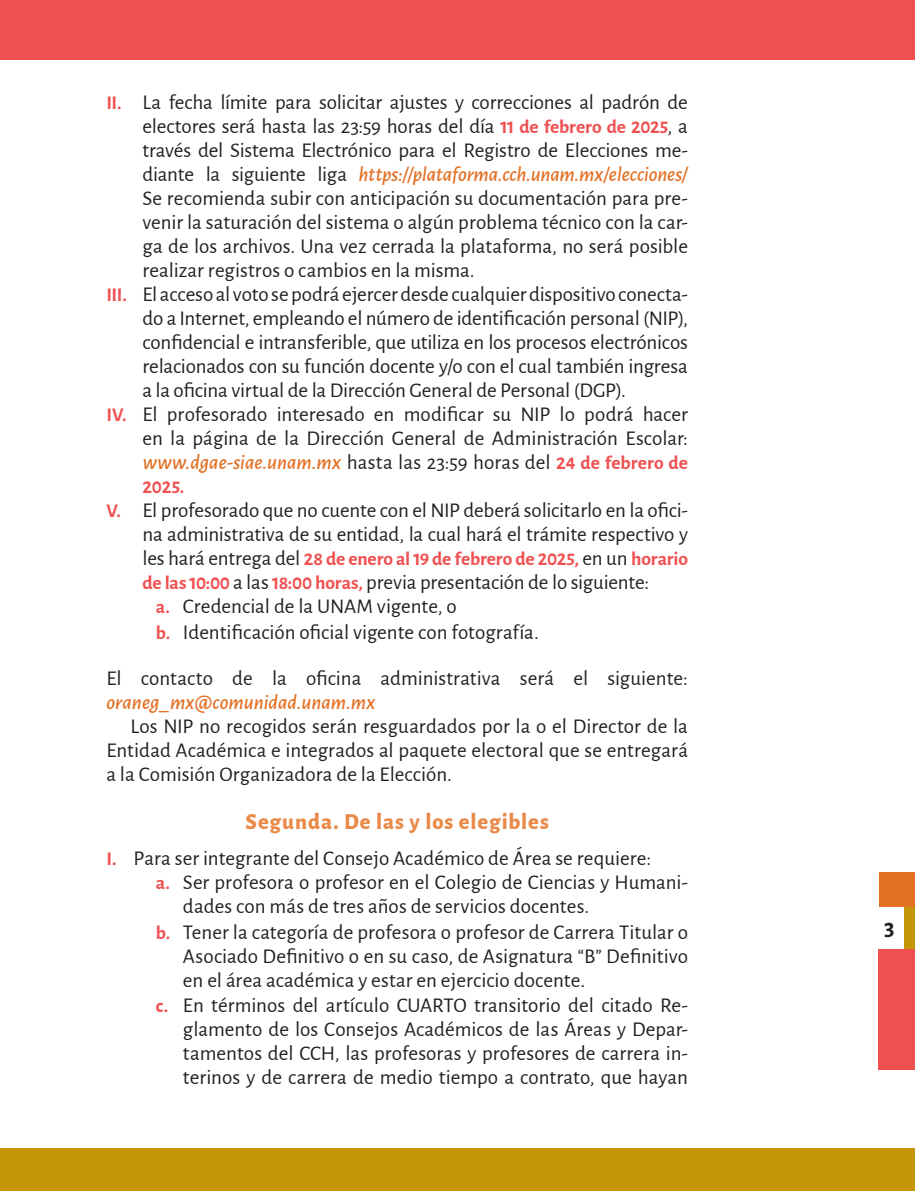
<style>
.page{position:relative;width:915px;height:1191px;background:#fff}
.page>*{position:absolute;margin:0;border:0;box-sizing:border-box;transform-origin:0 0}
.t1{font:700 24px "Alegreya Sans";color:#231f20}
.t2{font:800 22.5px "Alegreya Sans";letter-spacing:.04em;color:#e98a48}
.t3{font:21px/24px "Alegreya Sans";letter-spacing:-.005em;color:#231f20;text-align:right}
.t4{font:italic 500 21px "Alegreya Sans";letter-spacing:-.005em;color:#e37125}
.t5{font:700 19.5px "Alegreya Sans";letter-spacing:-.01em;color:#ef5050}
.s1{font-weight:700;font-size:19.5px;color:#ef5050}
.s2{font-weight:400;font-style:normal;color:#231f20}
.s3{font-weight:700;font-style:normal;font-size:19.5px;color:#ef5050}
.s4{font-weight:400;font-size:21px;color:#231f20}
</style>
<div class="page">
<div style="left:904px;top:895px;width:10px;height:56px;background:#c49608"></div>
<div style="left:877px;top:949px;width:37px;height:120px;background:#ef5050"></div>
<div style="left:879px;top:872px;width:35px;height:34px;background:#e37125"></div>
<div style="left:0;top:0;width:914px;height:60px;background:#ef5050"></div>
<div style="left:0;top:1147px;width:914px;height:44px;background:#c49608"></div>
<p class="t3" style="left:106px;top:89px;width:583px"><span class="s1">II.</span> La fecha límite para solicitar ajustes y correcciones al padrón de</p>
<p class="t3" style="left:142px;top:113px;width:547px">electores será hasta las 23:59 horas del día <span class="s1">11 de febrero de 2025</span>, a</p>
<p class="t3" style="left:142px;top:137px;width:547px">través del Sistema Electrónico para el Registro de Elecciones me-</p>
<p class="t4" style="left:142px;top:159px;width:547px"><span class="s2">diante la siguiente liga</span> https://plataforma.cch.unam.mx/elecciones/</p>
<p class="t3" style="left:142px;top:185px;width:547px">Se recomienda subir con anticipación su documentación para pre-</p>
<p class="t3" style="left:142px;top:209px;width:547px">venir la saturación del sistema o algún problema técnico con la car-</p>
<p class="t3" style="left:142px;top:233px;width:547px">ga de los archivos. Una vez cerrada la plataforma, no será posible</p>
<p class="t3" style="left:142px;top:257px;width:334px">realizar registros o cambios en la misma.</p>
<p class="t3" style="left:106px;top:281px;width:583px"><span class="s1">III.</span> El acceso al voto se podrá ejercer desde cualquier dispositivo conecta-</p>
<p class="t3" style="left:142px;top:305px;width:547px">do a Internet, empleando el número de identificación personal (NIP),</p>
<p class="t3" style="left:142px;top:329px;width:547px">confidencial e intransferible, que utiliza en los procesos electrónicos</p>
<p class="t3" style="left:142px;top:353px;width:547px">relacionados con su función docente y/o con el cual también ingresa</p>
<p class="t3" style="left:142px;top:377px;width:484px">a la oficina virtual de la Dirección General de Personal (DGP).</p>
<p class="t3" style="left:106px;top:401px;width:583px"><span class="s1">IV.</span> El profesorado interesado en modificar su NIP lo podrá hacer</p>
<p class="t3" style="left:142px;top:425px;width:547px">en la página de la Dirección General de Administración Escolar:</p>
<p class="t4" style="left:142px;top:447px;width:547px">www.dgae-siae.unam.mx <span class="s2">hasta las 23:59 horas del</span> <span class="s3">24 de febrero de</span></p>
<p class="t5" style="left:142px;top:472px;width:43px">2025.</p>
<p class="t3" style="left:106px;top:497px;width:583px"><span class="s1">V.</span> El profesorado que no cuente con el NIP deberá solicitarlo en la ofici&shy;na administrativa de su entidad, la cual hará el trámite respectivo y</p>
<p class="t5" style="left:142px;top:544px;width:547px"><span class="s4">les hará entrega del</span> 28 de enero al 19 de febrero de 2025, <span class="s4">en un</span> horario</p>
<p class="t3" style="left:156px;top:569px;width:495px;line-height:24.8px;text-align:left;text-indent:-13px"><span class="s1">de las 10:00</span> a las <span class="s1">18:00 horas,</span> previa presentación de lo siguiente: <span class="s1">a.</span> Credencial de la UNAM vigente, o<br><span class="s1">b.</span> Identificación oficial vigente con fotografía.</p>
<p class="t3" style="left:106px;top:665px;width:583px">El contacto de la oficina administrativa será el siguiente:</p>
<p class="t4" style="left:106px;top:687px;width:271px">oraneg_mx@comunidad.unam.mx</p>
<p class="t3" style="left:106px;top:713px;width:583px;text-align:justify;text-indent:24px">Los NIP no recogidos serán resguardados por la o el Director de la Entidad Académica e integrados al paquete electoral que se entregará a la Comisión Organizadora de la Elección.</p>
<p class="t2" style="left:245px;top:805px;width:305px">Segunda. De las y los elegibles</p>
<p class="t3" style="left:106px;top:845px;width:546px"><span class="s1">I.</span> Para ser integrante del Consejo Académico de Área se requiere:</p>
<p class="t3" style="left:156px;top:869px;width:533px"><span class="s1">a.</span> Ser profesora o profesor en el Colegio de Ciencias y Humani-</p>
<p class="t3" style="left:183px;top:893px;width:407px">dades con más de tres años de servicios docentes.</p>
<p class="t3" style="left:156px;top:919px;width:533px"><span class="s1">b.</span> Tener la categoría de profesora o profesor de Carrera Titular o</p>
<p class="t3" style="left:183px;top:943px;width:506px">Asociado Definitivo o en su caso, de Asignatura “B” Definitivo</p>
<p class="t3" style="left:183px;top:967px;width:403px">en el área académica y estar en ejercicio docente.</p>
<p class="t3" style="left:156px;top:992px;width:533px"><span class="s1">c.</span> En términos del artículo CUARTO transitorio del citado Re-</p>
<p class="t3" style="left:183px;top:1016px;width:506px">glamento de los Consejos Académicos de las Áreas y Depar-</p>
<p class="t3" style="left:183px;top:1040px;width:506px">tamentos del CCH, las profesoras y profesores de carrera in-</p>
<p class="t3" style="left:183px;top:1064px;width:506px">terinos y de carrera de medio tiempo a contrato, que hayan</p>
<p class="t1" style="left:883px;top:912px;width:12px">3</p>
</div>
